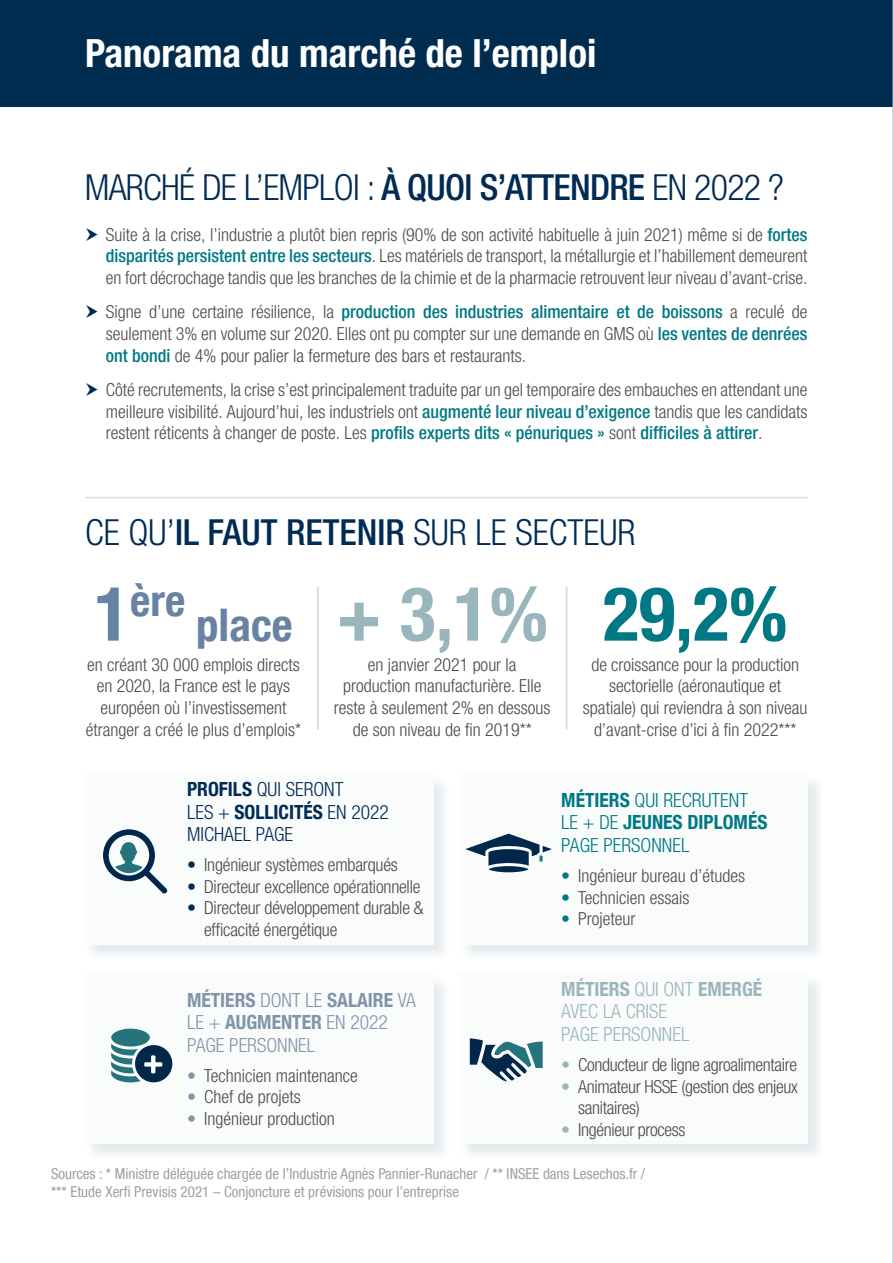
<style>
.page{position:relative;width:893px;height:1263px;background:#fff}
.page>*{position:absolute;margin:0;border:0;box-sizing:border-box;transform-origin:0 0}
.t1{font:700 condensed 75px "Helvetica Neue LT Com";color:#9ab6bd}
.t2{font:700 condensed 75px "Helvetica Neue LT Com";color:#007984}
.t3{font:700 condensed 45px "Helvetica Neue LT Com";color:#6882a3}
.t4{font:700 condensed 43.65px "Helvetica Neue LT Com";color:#6882a3}
.t5{font:700 condensed 39px "Helvetica Neue LT Std";color:#fff}
.t6{font:300 condensed 36px "Helvetica Neue LT Com";letter-spacing:-.02em;color:#002b54}
.t7{font:300 condensed 36px "Helvetica Neue LT Com";color:#002b54}
.t8{font:300 condensed 19.5px/22.5px "Helvetica Neue LT Com";color:#8095aa}
.t9{font:300 condensed 19.5px/22.5px "Helvetica Neue LT Com";color:#007984}
.t10{font:300 condensed 19.5px/22.5px "Helvetica Neue LT Com";color:#002b54}
.t11{font:300 condensed 19.5px/22.5px "Helvetica Neue LT Com";color:#9ab6bd}
.t12{font:300 condensed 18px/21.6px "Helvetica Neue LT Com";color:#4a4a49;text-align:justify}
.t13{font:300 condensed 18px/21.6px "Helvetica Neue LT Com";letter-spacing:-.02em;color:#4a4a49}
.t14{font:condensed 15px/18px "Helvetica Neue LT Com";color:#9f9f9f}
.s1{font-weight:500}
.s2{font-weight:500;color:#007984}
.s3{font-size:75px}
.s4{font-weight:700}
.s5{color:#002b54}
.s6{color:#8095aa}
.s7{color:#007984}
.s8{color:#9ab6bd}
</style>
<div class="page">
<div style="left:0;top:0;width:893px;height:106px;background:#002c50"></div>
<hr style="left:86px;top:497px;width:721px;height:1px;background:#d1dce3">
<hr style="left:566px;top:587px;width:1px;height:142px;background:#d1dce3">
<hr style="left:317px;top:587px;width:2px;height:142px;background:#d1dce3">
<div style="left:85px;top:774px;width:366px;height:188px;background:#a5b9c4;opacity:.3"></div>
<div style="left:85px;top:774px;width:349px;height:170px;background:#fafcfc"></div>
<div style="left:85px;top:974px;width:366px;height:188px;background:#a5b9c4;opacity:.3"></div>
<div style="left:85px;top:974px;width:349px;height:170px;background:#fafcfc"></div>
<div style="left:459px;top:774px;width:366px;height:188px;background:#a5b9c4;opacity:.3"></div>
<div style="left:459px;top:774px;width:349px;height:170px;background:#fafcfc"></div>
<div style="left:459px;top:974px;width:366px;height:188px;background:#a5b9c4;opacity:.3"></div>
<div style="left:459px;top:974px;width:349px;height:170px;background:#fafcfc"></div>
<div style="left:135px;top:1045px;width:37px;height:37px;background:#01284b;border-radius:50%"></div>
<svg style="left:111px;top:1029px;width:51px;height:53px"></svg>
<svg style="left:465px;top:834px;width:87px;height:38px"></svg>
<svg style="left:470px;top:1038px;width:73px;height:43px"></svg>
<svg style="left:103px;top:829px;width:64px;height:64px"></svg>
<hr style="left:892px;top:0;width:1px;height:1263px;background:#a5b9c4">
<h3 class="t5" style="left:85px;top:30px;width:513px">Panorama du marché de l’emploi</h3>
<h3 class="t6" style="left:85px;top:166px;width:701px">MARCHÉ DE L’EMPLOI : <span class="s1">À QUOI S’ATTENDRE</span> EN 2022 ?</h3>
<p class="t12" style="left:106px;top:223px;width:703px">Suite à la crise, l’industrie a plutôt bien repris (90% de son activité habituelle à juin 2021) même si de <span class="s2">fortes disparités persistent entre les secteurs</span>. Les matériels de transport, la métallurgie et l’habillement demeurent en fort décrochage tandis que les branches de la chimie et de la pharmacie retrouvent leur niveau d’avant-crise.</p>
<p class="t12" style="left:106px;top:301px;width:703px">Signe d’une certaine résilience, la <span class="s2">production des industries alimentaire et de boissons</span> a reculé de seulement 3% en volume sur 2020. Elles ont pu compter sur une demande en GMS où <span class="s2">les ventes de denrées ont bondi</span> de 4% pour palier la fermeture des bars et restaurants.</p>
<p class="t12" style="left:106px;top:379px;width:703px">Côté recrutements, la crise s’est principalement traduite par un gel temporaire des embauches en attendant une meilleure visibilité. Aujourd’hui, les industriels ont <span class="s2">augmenté leur niveau d’exigence</span> tandis que les candidats restent réticents à changer de poste. Les <span class="s2">profils experts dits « pénuriques »</span> sont <span class="s2">difficiles à attirer</span>.</p>
<h3 class="t7" style="left:85px;top:512px;width:552px">CE QU’<span class="s1">IL FAUT RETENIR</span> SUR LE SECTEUR</h3>
<h3 class="t4" style="left:94px;top:574px;width:93px"><span class="s3">1</span>ère</h3>
<h2 class="t3" style="left:196px;top:598px;width:98px">place</h2>
<p class="t12" style="left:86px;top:653px;width:217px;text-align:center">en créant 30 000 emplois directs en 2020, la France est le pays européen où l’investissement étranger a créé le plus d’emplois*</p>
<h1 class="t1" style="left:337px;top:569px;width:213px">+ 3,1%</h1>
<p class="t12" style="left:334px;top:653px;width:218px;text-align:center">en janvier 2021 pour la production manufacturière. Elle reste à seulement 2% en dessous de son niveau de fin 2019**</p>
<h1 class="t2" style="left:603px;top:569px;width:186px">29,2%</h1>
<p class="t12" style="left:583px;top:653px;width:226px;text-align:center">de croissance pour la production sectorielle (aéronautique et spatiale) qui reviendra à son niveau d’avant-crise d’ici à fin 2022***</p>
<p class="t10" style="left:187px;top:778px;width:203px"><span class="s4">PROFILS</span> QUI SERONT<br>LES + <span class="s4">SOLLICITÉS</span> EN 2022<br>MICHAEL PAGE</p>
<p class="t12" style="left:187px;top:854px;width:212px"><span class="s5">•</span> Ingénieur systèmes embarqués</p>
<p class="t12" style="left:187px;top:875px;width:235px"><span class="s5">•</span> Directeur excellence opérationnelle</p>
<p class="t12" style="left:204px;top:897px;width:221px;text-indent:-17px"><span class="s5">•</span> Directeur développement durable &amp; efficacité énergétique</p>
<p class="t8" style="left:187px;top:988px;width:230px"><span class="s4">MÉTIERS</span> DONT LE <span class="s4">SALAIRE</span> VA<br>LE + <span class="s4">AUGMENTER</span> EN 2022<br>PAGE PERSONNEL</p>
<p class="t12" style="left:187px;top:1064px;width:172px"><span class="s6">•</span> Technicien maintenance</p>
<p class="t12" style="left:187px;top:1086px;width:115px"><span class="s6">•</span> Chef de projets</p>
<p class="t12" style="left:187px;top:1108px;width:149px"><span class="s6">•</span> Ingénieur production</p>
<p class="t9" style="left:561px;top:788px;width:208px"><span class="s4">MÉTIERS</span> QUI RECRUTENT<br>LE + DE <span class="s4">JEUNES DIPLOMÉS<br></span>PAGE PERSONNEL</p>
<p class="t12" style="left:561px;top:865px;width:185px"><span class="s7">•</span> Ingénieur bureau d’études</p>
<p class="t12" style="left:561px;top:886px;width:130px"><span class="s7">•</span> Technicien essais</p>
<p class="t12" style="left:561px;top:908px;width:76px"><span class="s7">•</span> Projeteur</p>
<p class="t11" style="left:561px;top:978px;width:202px"><span class="s4">MÉTIERS</span> QUI ONT <span class="s4">EMERGÉ<br></span>AVEC LA CRISE<br>PAGE PERSONNEL</p>
<p class="t13" style="left:561px;top:1054px;width:237px"><span class="s8">•</span> Conducteur de ligne agroalimentaire</p>
<p class="t13" style="left:578px;top:1075px;width:221px;text-indent:-17px"><span class="s8">•</span> Animateur HSSE (gestion des enjeux sanitaires)</p>
<p class="t13" style="left:561px;top:1118px;width:126px"><span class="s8">•</span> Ingénieur process</p>
<p class="t14" style="left:51px;top:1164px;width:596px">Sources : * Ministre déléguée chargée de l’Industrie Agnès Pannier-Runacher / ** INSEE dans Lesechos.fr / *** Etude Xerfi Previsis 2021 – Conjoncture et prévisions pour l’entreprise</p>
</div>
